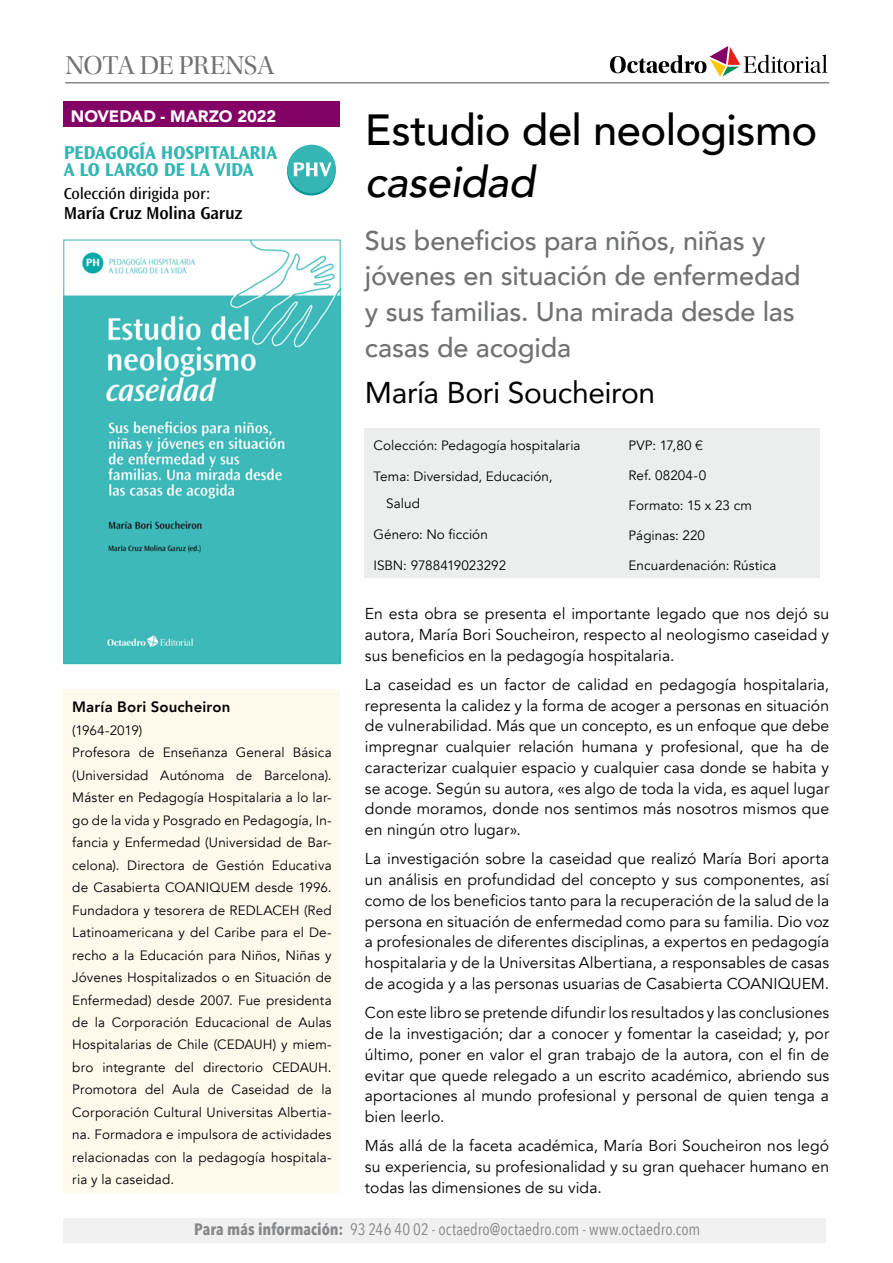
<style>
.page{position:relative;width:893px;height:1263px;background:#fff}
.page>*{position:absolute;margin:0;border:0;box-sizing:border-box;transform-origin:0 0}
.Subtitol-ok{font:500 43.5px/52.1px "Avenir";letter-spacing:-.015em;color:#000}
.Sub_1{font:30px "Avenir";letter-spacing:-.015em;color:#000}
.Subtitol-ok-2{font:500 27px/35.5px "Avenir";letter-spacing:-.005em;color:#707172}
.Subtitol{font:27px "Utopia Std Disp";letter-spacing:-.02em;color:#707172}
.Text{font:700 19.35px/17.2px "Ocean Sans Std";letter-spacing:-.01em;color:#35b5b3}
.Text-2{font:600 18px "Ocean Sans Std";letter-spacing:-.015em;color:#000}
.t1{font:16.5px "Avenir Next Condensed";letter-spacing:.005em;color:#86888a}
.Text-3{font:16.5px "Ocean Sans Std";letter-spacing:-.01em;color:#000}
.t2{font:900 16.5px "Avenir";letter-spacing:-.005em;color:#fff}
.Sinopsis{font:15.75px/20.7px "Avenir";letter-spacing:.005em;color:#000;text-align:justify}
.Text_Autor{font:800 15px "Avenir";letter-spacing:.01em;color:#000}
.Text_Autor-2{font:13.5px/22.5px "Avenir";letter-spacing:.01em;color:#000;text-align:justify}
.Datos{font:13.5px/26.7px "Avenir";letter-spacing:.005em;color:#000}
.Text_Autor-3{font:13.5px "Avenir";letter-spacing:-.02em;color:#000}
.s1{font-style:italic}
.s2{font-family:"Helvetica Neue LT Std";font-weight:300}
.s3{font-weight:700}
</style>
<div class="page">
<div style="left:64px;top:1218px;width:762px;height:25px;background:#f0f0f1"></div>
<div style="left:365px;top:428px;width:455px;height:150px;background:#eceded"></div>
<img style="left:65px;top:242px;width:274px;height:420px">
<div style="left:63px;top:240px;width:278px;height:424px;border:1px solid #35b5b3"></div>
<div style="left:64px;top:689px;width:276px;height:504px;background:#fff9ec"></div>
<svg style="left:610px;top:46px;width:217px;height:31px"></svg>
<hr style="left:65px;top:82px;width:764px;height:1px;background:#86888a">
<div style="left:64px;top:102px;width:276px;height:25px;background:#840165"></div>
<svg style="left:287px;top:147px;width:49px;height:49px"></svg>
<div style="left:287px;top:145px;width:49px;height:48px;background:#35b5b3;border-radius:50%"></div>
<svg style="left:294px;top:162px;width:38px;height:14px"></svg>
<p class="Subtitol" style="left:65px;top:51px;width:211px">NOTA DE PRENSA</p>
<p class="t2" style="left:71px;top:102px;width:207px">NOVEDAD - MARZO 2022</p>
<p class="Text" style="left:64px;top:144px;width:215px">PEDAGOGÍA HOSPITALARIA<br>A LO LARGO DE LA VIDA</p>
<p class="Text-3" style="left:64px;top:184px;width:148px">Colección dirigida por:</p>
<p class="Text-2" style="left:64px;top:203px;width:180px">María Cruz Molina Garuz</p>
<p class="Text_Autor" style="left:72px;top:695px;width:160px">María Bori Soucheiron</p>
<p class="Text_Autor-3" style="left:72px;top:722px;width:72px">(1964-2019)</p>
<p class="Text_Autor-2" style="left:72px;top:742px;width:261px">Profesora de Enseñanza General Básica (Universidad Autónoma de Barcelona).<br>Máster en Pedagogía Hospitalaria a lo lar&shy;go de la vida y Posgrado en Pedagogía, In&shy;fancia y Enfermedad (Universidad de Bar&shy;celona). Directora de Gestión Educativa de Casabierta COANIQUEM desde 1996.<br>Fundadora y tesorera de REDLACEH (Red Latinoamericana y del Caribe para el De&shy;recho a la Educación para Niños, Niñas y Jóvenes Hospitalizados o en Situación de Enfermedad) desde 2007. Fue presidenta de la Corporación Educacional de Aulas Hospitalarias de Chile (CEDAUH) y miem&shy;bro integrante del directorio CEDAUH.<br>Promotora del Aula de Caseidad de la Corporación Cultural Universitas Albertia&shy;na. Formadora e impulsora de actividades relacionadas con la pedagogía hospitala&shy;ria y la caseidad.</p>
<p class="Subtitol-ok" style="left:365px;top:102px;width:454px">Estudio del neologismo <span class="s1">caseidad</span></p>
<p class="Subtitol-ok-2" style="left:365px;top:221px;width:437px">Sus beneficios para niños, niñas y jóvenes en situación de enfermedad y sus familias. Una mirada desde las casas de acogida</p>
<p class="Sub_1" style="left:365px;top:369px;width:292px">María Bori Soucheiron</p>
<p class="Datos" style="left:373px;top:432px;width:209px">Colección: Pedagogía hospitalaria</p>
<p class="Datos" style="left:386px;top:463px;width:168px;text-indent:-13px">Tema: Diversidad, Educación,<br>Salud</p>
<p class="Datos" style="left:373px;top:521px;width:116px">Género: No ficción</p>
<p class="Datos" style="left:373px;top:552px;width:134px">ISBN: 9788419023292</p>
<p class="Datos" style="left:629px;top:432px;width:76px">PVP: 17,80 <span class="s2">€</span></p>
<p class="Datos" style="left:629px;top:462px;width:79px">Ref. 08204-0</p>
<p class="Datos" style="left:629px;top:492px;width:125px">Formato: 15 x 23 cm</p>
<p class="Datos" style="left:629px;top:522px;width:78px">Páginas: 220</p>
<p class="Datos" style="left:629px;top:552px;width:149px">Encuardenación: Rústica</p>
<p class="Sinopsis" style="left:365px;top:604px;width:466px">En esta obra se presenta el importante legado que nos dejó su autora, María Bori Soucheiron, respecto al neologismo caseidad y sus beneficios en la pedagogía hospitalaria.</p>
<p class="Sinopsis" style="left:365px;top:674px;width:466px">La caseidad es un factor de calidad en pedagogía hospitalaria, representa la calidez y la forma de acoger a personas en situación de vulnerabilidad. Más que un concepto, es un enfoque que debe impregnar cualquier relación humana y profesional, que ha de caracterizar cualquier espacio y cualquier casa donde se habita y se acoge. Según su autora, «es algo de toda la vida, es aquel lugar donde moramos, donde nos sentimos más nosotros mismos que en ningún otro lugar».</p>
<p class="Sinopsis" style="left:365px;top:849px;width:466px">La investigación sobre la caseidad que realizó María Bori aporta un análisis en profundidad del concepto y sus componentes, así como de los beneficios tanto para la recuperación de la salud de la persona en situación de enfermedad como para su familia. Dio voz a profesionales de diferentes disciplinas, a expertos en pedagogía hospitalaria y de la Universitas Albertiana, a responsables de casas de acogida y a las personas usuarias de Casabierta COANIQUEM.</p>
<p class="Sinopsis" style="left:365px;top:1003px;width:466px">Con este libro se pretende difundir los resultados y las conclusiones de la investigación; dar a conocer y fomentar la caseidad; y, por último, poner en valor el gran trabajo de la autora, con el fin de evitar que quede relegado a un escrito académico, abriendo sus aportaciones al mundo profesional y personal de quien tenga a bien leerlo.</p>
<p class="Sinopsis" style="left:365px;top:1136px;width:466px">Más allá de la faceta académica, María Bori Soucheiron nos legó su experiencia, su profesionalidad y su gran quehacer humano en todas las dimensiones de su vida.</p>
<p class="t1" style="left:194px;top:1214px;width:508px"><span class="s3">Para más información:</span> 93 246 40 02 - octaedro@octaedro.com - www.octaedro.com</p>
</div>
